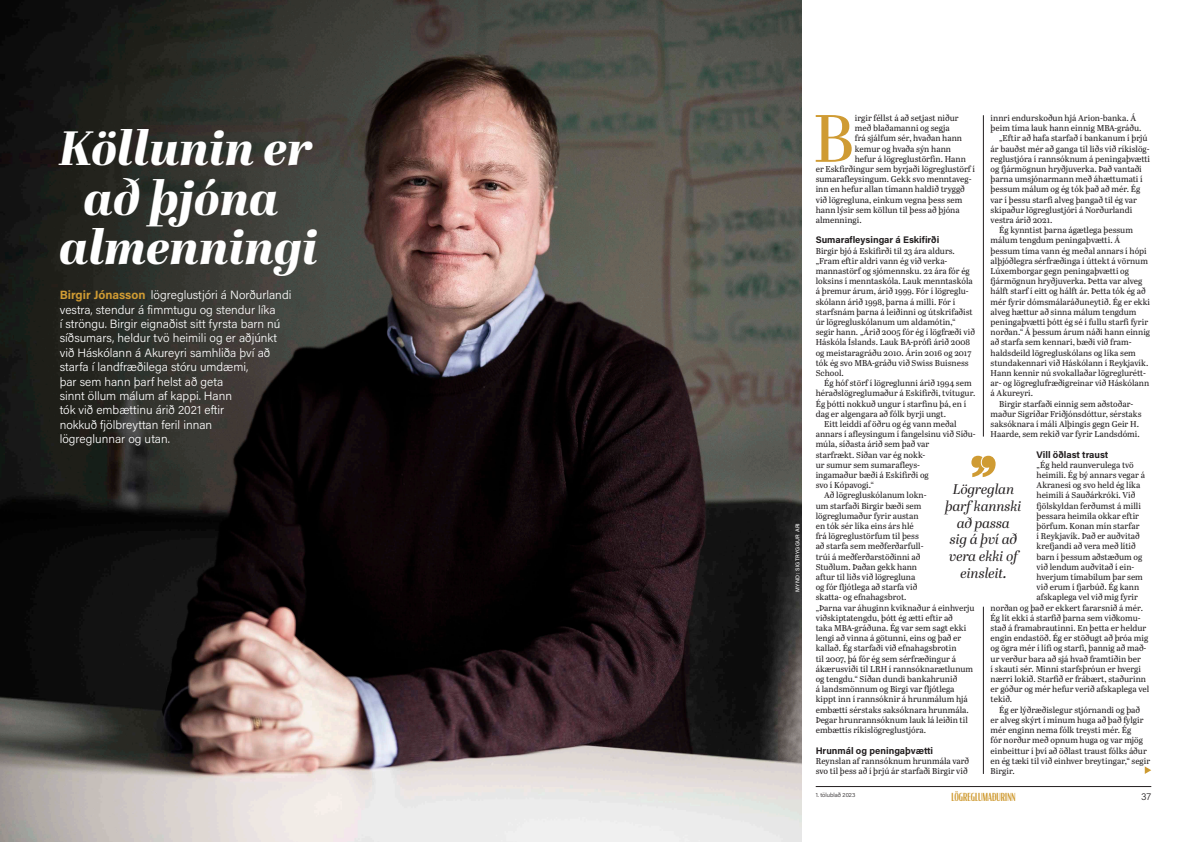
<style>
.page{position:relative;width:1191px;height:842px;background:#fff}
.page>*{position:absolute;margin:0;border:0;box-sizing:border-box;transform-origin:0 0}
.dropcap{font:66.8px "Abril Display";color:#cf9b33}
.fyrirsogn_abril{font:italic 800 48px "Abril Display";color:#fff}
.t1{font:italic 14px/16.8px "Abril Display";color:#231f20;text-align:center}
.inngangur{font:300 12px/14.4px "Acumin Pro";color:#fff}
.t2{font:500 11px "Condor Comp";letter-spacing:.01em;color:#cf9b33}
.t3{font:300 10px "Acumin Pro";color:#231f20}
.millifyrirsogn{font:700 9.5px "Acumin Pro";color:#231f20}
.meginmal{font:8.5px/10.2px "Abril Text";color:#231f20}
.meginmal_an_inndrattar{font:8.5px/10.2px "Abril Text";color:#231f20}
.dropcap-2{font:8.5px "Abril Text";color:#231f20}
.t4{font:300 6px "Acumin Pro";color:#231f20}
.mynda_hof{font:500 5.5px "Acumin Pro";letter-spacing:.05em;color:#fff}
.s1{font-weight:700;color:#cf9b33}
.s2{color:#231f20}
</style>
<div class="page">
<hr style="left:815px;top:786px;width:336px;height:1px;background:#231f20">
<svg style="left:1144px;top:766px;width:7px;height:8px"></svg>
<svg style="left:971px;top:456px;width:24px;height:21px"></svg>
<img style="left:0;top:0;width:801px;height:842px">
<hr style="left:983px;top:115px;width:1px;height:322px;background:#231f20">
<hr style="left:983px;top:607px;width:1px;height:167px;background:#231f20">
<p class="fyrirsogn_abril" style="left:59px;top:115px;width:255px">Köllunin er</p>
<p class="fyrirsogn_abril" style="left:84px;top:164px;width:196px">að þjóna</p>
<p class="fyrirsogn_abril" style="left:59px;top:213px;width:260px">almenningi</p>
<p class="inngangur" style="left:60px;top:287px;width:233px"><span class="s1">Birgir Jónasson</span><span class="s2">,</span> lögreglustjóri á Norðurlandi vestra, stendur á fimmtugu og stendur líka<br>í ströngu. Birgir eignaðist sitt fyrsta barn nú síðsumars, heldur tvö heimili og er aðjúnkt við Háskólann á Akureyri samhliða því að starfa í landfræðilega stóru umdæmi,<br>þar sem hann þarf helst að geta<br>sinnt öllum málum af kappi. Hann<br>tók við embættinu árið 2021 eftir<br>nokkuð fjölbreyttan feril innan<br>lögreglunnar og utan.</p>
<p class="mynda_hof" style="left:794px;top:592px;width:70px;rotate:-90deg">MYND: SIGTRYGGUR ARI</p>
<p class="meginmal_an_inndrattar" style="left:990px;top:113px;width:152px">innri endurskoðun hjá Arion-banka. Á þeim tíma lauk hann einnig MBA-gráðu.</p>
<p class="meginmal" style="left:990px;top:133px;width:161px;text-indent:9px">„Eftir að hafa starfað í bankanum í þrjú ár bauðst mér að ganga til liðs við ríkislög&shy;reglustjóra í rannsóknum á peningaþvætti og fjármögnun hryðjuverka. Það vantaði þarna umsjónarmann með áhættumati í þessum málum og ég tók það að mér. Ég var í þessu starfi alveg þangað til ég var skipaður lögreglustjóri á Norðurlandi vestra árið 2021.</p>
<p class="meginmal" style="left:990px;top:225px;width:161px;text-indent:9px">Ég kynntist þarna ágætlega þessum málum tengdum peningaþvætti. Á þessum tíma vann ég meðal annars í hópi alþjóðlegra sérfræðinga í úttekt á vörnum Lúxemborgar gegn peningaþvætti og fjármögnun hryðjuverka. Þetta var alveg hálft starf í eitt og hálft ár. Þetta tók ég að mér fyrir dómsmálaráðuneytið. Ég er ekki alveg hættur að sinna málum tengdum peningaþvætti þótt ég sé í fullu starfi fyrir norðan.“ Á þessum árum náði hann einnig að starfa sem kennari, bæði við fram&shy;haldsdeild lögregluskólans og líka sem stundakennari við Háskólann í Reykjavík.<br>Hann kennir nú svokallaðar lögreglurétt&shy;ar- og lögreglufræðigreinar við Háskólann á Akureyri.</p>
<p class="meginmal" style="left:990px;top:398px;width:152px;text-align:center">Birgir starfaði einnig sem aðstoðar&shy;maður Sigríðar Friðjónsdóttur, sérstaks saksóknara í máli Alþingis gegn Geir H.<br>Haarde, sem rekið var fyrir Landsdómi.</p>
<p class="millifyrirsogn" style="left:1036px;top:448px;width:73px">Vill öðlast traust</p>
<p class="meginmal_an_inndrattar" style="left:1036px;top:459px;width:99px">„Ég held raunverulega tvö</p>
<p class="meginmal_an_inndrattar" style="left:1036px;top:470px;width:110px">heimili. Ég bý annars vegar á</p>
<p class="meginmal_an_inndrattar" style="left:1036px;top:480px;width:105px">Akranesi og svo held ég líka</p>
<p class="meginmal_an_inndrattar" style="left:1036px;top:490px;width:100px">heimili á Sauðárkróki. Við</p>
<p class="meginmal_an_inndrattar" style="left:1036px;top:500px;width:106px">fjölskyldan ferðumst á milli</p>
<p class="meginmal_an_inndrattar" style="left:1036px;top:510px;width:104px">þessara heimila okkar eftir</p>
<p class="meginmal_an_inndrattar" style="left:1036px;top:521px;width:104px">þörfum. Konan mín starfar</p>
<p class="meginmal_an_inndrattar" style="left:1036px;top:531px;width:105px">í Reykjavík. Það er auðvitað</p>
<p class="meginmal_an_inndrattar" style="left:1036px;top:541px;width:101px">krefjandi að vera með lítið</p>
<p class="meginmal_an_inndrattar" style="left:1036px;top:551px;width:107px">barn í þessum aðstæðum og</p>
<p class="meginmal_an_inndrattar" style="left:1036px;top:561px;width:99px">við lendum auðvitað í ein-</p>
<p class="meginmal_an_inndrattar" style="left:1036px;top:572px;width:108px">hverjum tímabilum þar sem</p>
<p class="meginmal_an_inndrattar" style="left:1036px;top:582px;width:104px">við erum í fjarbúð. Ég kann</p>
<p class="meginmal_an_inndrattar" style="left:1036px;top:592px;width:103px">afskaplega vel við mig fyrir</p>
<p class="meginmal_an_inndrattar" style="left:990px;top:602px;width:154px">norðan og það er ekkert fararsnið á mér.</p>
<p class="meginmal_an_inndrattar" style="left:990px;top:612px;width:152px">Ég lít ekki á starfið þarna sem viðkomu-</p>
<p class="meginmal_an_inndrattar" style="left:990px;top:623px;width:157px">stað á framabrautinni. En þetta er heldur</p>
<p class="meginmal_an_inndrattar" style="left:990px;top:633px;width:159px">engin endastöð. Ég er stöðugt að þróa mig</p>
<p class="meginmal_an_inndrattar" style="left:990px;top:643px;width:157px">og ögra mér í lífi og starfi, þannig að mað-</p>
<p class="meginmal_an_inndrattar" style="left:990px;top:653px;width:152px">ur verður bara að sjá hvað framtíðin ber</p>
<p class="meginmal_an_inndrattar" style="left:990px;top:663px;width:152px">í skauti sér. Minni starfsþróun er hvergi</p>
<p class="meginmal_an_inndrattar" style="left:990px;top:674px;width:157px">nærri lokið. Starfið er frábært, staðurinn</p>
<p class="meginmal_an_inndrattar" style="left:990px;top:684px;width:160px">er góður og mér hefur verið afskaplega vel</p>
<p class="meginmal_an_inndrattar" style="left:990px;top:694px;width:23px">tekið.</p>
<p class="meginmal" style="left:990px;top:704px;width:161px;text-indent:9px">Ég er lýðræðislegur stjórnandi og það er alveg skýrt í mínum huga að það fylgir mér enginn nema fólk treysti mér. Ég<br>fór norður með opnum huga og var mjög einbeittur í því að öðlast traust fólks áður en ég tæki til við einhver breytingar,“ segir Birgir.</p>
<p class="dropcap" style="left:813px;top:93px;width:43px">B</p>
<p class="dropcap-2" style="left:854px;top:112px;width:105px">irgir féllst á að setjast niður</p>
<p class="dropcap-2" style="left:854px;top:122px;width:96px">með blaðamanni og segja</p>
<p class="dropcap-2" style="left:854px;top:132px;width:109px">frá sjálfum sér, hvaðan hann</p>
<p class="dropcap-2" style="left:854px;top:142px;width:98px">kemur og hvaða sýn hann</p>
<p class="dropcap-2" style="left:854px;top:153px;width:113px">hefur á lögreglustörfin. Hann</p>
<p class="dropcap-2" style="left:815px;top:163px;width:161px">er Eskfirðingur sem byrjaði lögreglustörf í</p>
<p class="dropcap-2" style="left:815px;top:173px;width:157px">sumarafleysingum. Gekk svo menntaveg-</p>
<p class="dropcap-2" style="left:815px;top:183px;width:151px">inn en hefur allan tímann haldið tryggð</p>
<p class="dropcap-2" style="left:815px;top:193px;width:148px">við lögregluna, einkum vegna þess sem</p>
<p class="dropcap-2" style="left:815px;top:204px;width:146px">hann lýsir sem köllun til þess að þjóna</p>
<p class="dropcap-2" style="left:815px;top:214px;width:48px">almenningi.</p>
<p class="millifyrirsogn" style="left:815px;top:233px;width:125px">Sumarafleysingar á Eskifirði</p>
<p class="meginmal_an_inndrattar" style="left:815px;top:245px;width:161px">Birgir bjó á Eskifirði til 23 ára aldurs. „Fram eftir aldri vann ég við verka&shy;mannastörf og sjómennsku. 22 ára fór ég loksins í menntaskóla. Lauk menntaskóla á þremur árum, árið 1999. Fór í lögreglu&shy;skólann árið 1998, þarna á milli. Fór í starfsnám þarna á leiðinni og útskrifaðist úr lögregluskólanum um aldamótin,“ segir hann. „Árið 2005 fór ég í lögfræði við Háskóla Íslands. Lauk BA-prófi árið 2008 og meistaragráðu 2010. Árin 2016 og 2017 tók ég svo MBA-gráðu við Swiss Buisness School.</p>
<p class="meginmal" style="left:815px;top:378px;width:161px;text-indent:9px">Ég hóf störf í lögreglunni árið 1994 sem héraðslögreglumaður á Eskifirði, tvítugur.<br>Ég þótti nokkuð ungur í starfinu þá, en í dag er algengara að fólk byrji ungt.</p>
<p class="meginmal" style="left:815px;top:419px;width:162px;text-indent:9px">Eitt leiddi af öðru og ég vann meðal annars í afleysingum í fangelsinu við Síðu&shy;múla, síðasta árið sem það var<br>starfrækt. Síðan var ég nokk-<br>ur sumur sem sumarafleys-<br>ingamaður bæði á Eskifirði og<br>svo í Kópavogi.“</p>
<p class="meginmal" style="left:815px;top:490px;width:160px;text-indent:9px">Að lögregluskólanum lokn-<br>um starfaði Birgir bæði sem lögreglumaður fyrir austan<br>en tók sér líka eins árs hlé<br>frá lögreglustörfum til þess<br>að starfa sem meðferðarfull-<br>trúi á meðferðarstöðinni að<br>Stuðlum. Þaðan gekk hann<br>aftur til liðs við lögregluna<br>og fór fljótlega að starfa við<br>skatta- og efnahagsbrot.<br>„Þarna var áhuginn kviknaður á einhverju viðskiptatengdu, þótt ég ætti eftir að<br>taka MBA-gráðuna. Ég var sem sagt ekki lengi að vinna á götunni, eins og það er kallað. Ég starfaði við efnahagsbrotin<br>til 2007, þá fór ég sem sérfræðingur á ákærusviði til LRH í rannsóknarætlunum og tengdu.“ Síðan dundi bankahrunið<br>á landsmönnum og Birgi var fljótlega kippt inn í rannsóknir á hrunmálum hjá embætti sérstaks saksóknara hrunmála.<br>Þegar hrunrannsóknum lauk lá leiðin til embættis ríkislögreglustjóra.</p>
<p class="millifyrirsogn" style="left:815px;top:743px;width:119px">Hrunmál og peningaþvætti</p>
<p class="meginmal_an_inndrattar" style="left:815px;top:755px;width:155px">Reynslan af rannsóknum hrunmála varð svo til þess að í þrjú ár starfaði Birgir við</p>
<p class="t1" style="left:945px;top:481px;width:78px">Lögreglan þarf kannski að passa<br>sig á því að vera ekki of einsleit.</p>
<p class="t4" style="left:815px;top:791px;width:41px">1. tölublað 2023</p>
<p class="t2" style="left:951px;top:790px;width:66px">LÖGREGLUMAÐURINN</p>
<p class="t3" style="left:1141px;top:789px;width:12px">37</p>
</div>
